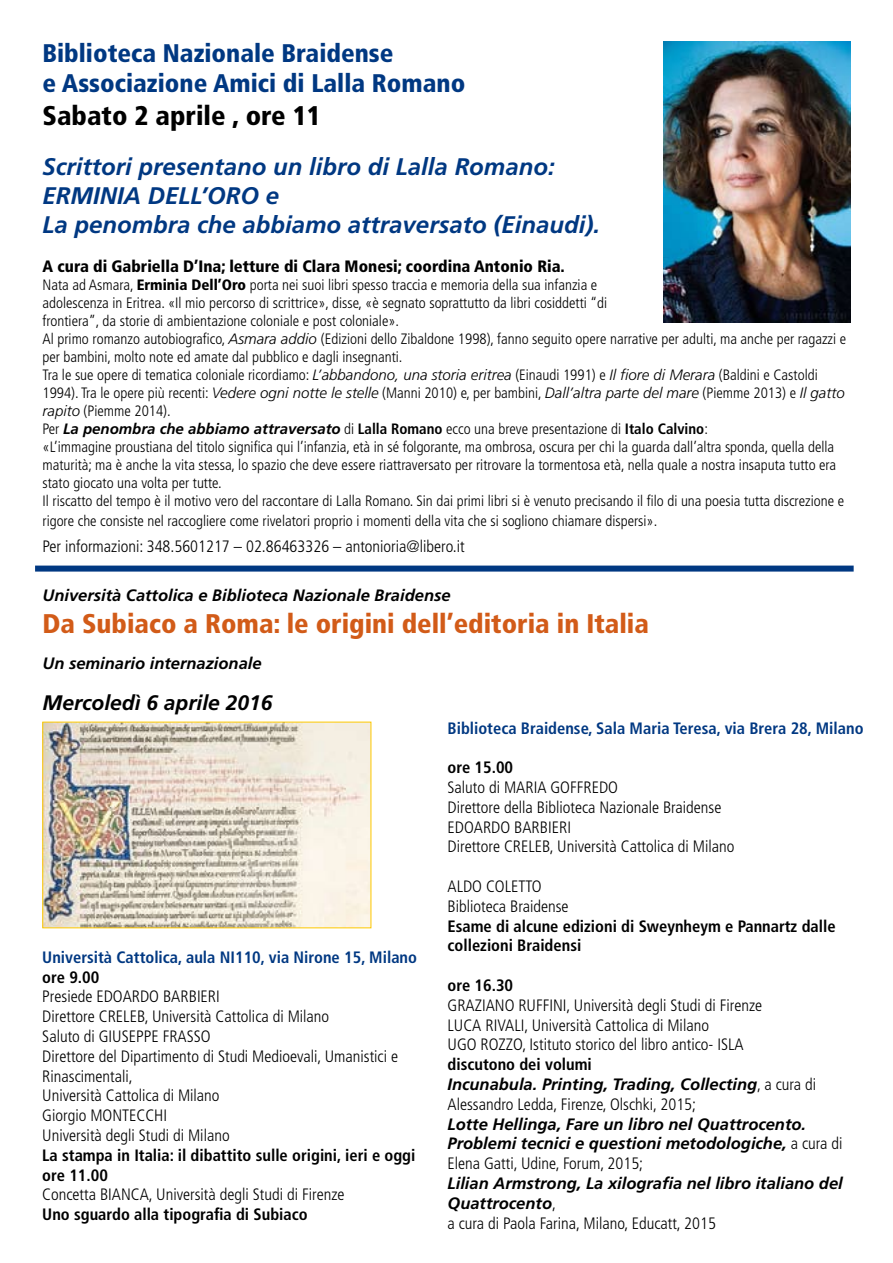
<style>
.page{position:relative;width:893px;height:1263px;background:#fff}
.page>*{position:absolute;margin:0;border:0;box-sizing:border-box;transform-origin:0 0}
.t1{font:900 condensed 27px "Frutiger LT Std";color:#d25b18}
.t2{font:900 condensed 27px "Frutiger LT Std";color:#000}
.t3{font:900 condensed 25.5px/30.6px "Frutiger LT Std";color:#003882}
.t4{font:italic 700 24px/28.8px "Frutiger LT Std";color:#003882}
.t5{font:italic 700 21px "Frutiger LT Std";color:#000}
.t6{font:300 condensed 16.5px/19.8px "Frutiger LT Std";color:#000}
.t7{font:italic 700 16.5px/19.8px "Frutiger LT Std";color:#000}
.t8{font:700 condensed 16.5px/19.8px "Frutiger LT Std";color:#000}
.t9{font:700 condensed 16.5px "Frutiger LT Std";color:#003882}
.t10{font:900 condensed 16.5px "Frutiger LT Std";color:#000}
.t11{font:300 condensed 15px/18px "Frutiger LT Std";color:#000}
.s1{font-weight:900}
.s2{font-style:italic;font-stretch:normal}
.s3{font-weight:700;font-style:italic;font-stretch:normal}
.s4{font-weight:700}
.s5{font-weight:300;font-style:normal;font-stretch:condensed}
</style>
<div class="page">
<div style="left:35px;top:566px;width:819px;height:6px;background:#003882"></div>
<img style="left:45px;top:724px;width:324px;height:202px">
<img style="left:663px;top:41px;width:187px;height:281px">
<h2 class="t3" style="left:43px;top:37px;width:424px">Biblioteca Nazionale Braidense<br>e Associazione Amici di Lalla Romano</h2>
<h1 class="t2" style="left:43px;top:99px;width:280px">Sabato 2 aprile , ore 11</h1>
<h3 class="t4" style="left:43px;top:152px;width:559px">Scrittori presentano un libro di Lalla Romano:<br>ERMINIA DELL’ORO e<br>La penombra che abbiamo attraversato (Einaudi).</h3>
<p class="t10" style="left:43px;top:257px;width:524px">A cura di Gabriella D’Ina; letture di Clara Monesi; coordina Antonio Ria.</p>
<p class="t11" style="left:43px;top:276px;width:805px">Nata ad Asmara, <span class="s1">Erminia Dell’Oro</span> porta nei suoi libri spesso traccia e memoria della sua infanzia e<br>adolescenza in Eritrea. «Il mio percorso di scrittrice», disse, «è segnato soprattutto da libri cosiddetti “di<br>frontiera”, da storie di ambientazione coloniale e post coloniale».<br>Al primo romanzo autobiografico, <span class="s2">Asmara addio</span> (Edizioni dello Zibaldone 1998), fanno seguito opere narrative per adulti, ma anche per ragazzi e per bambini, molto note ed amate dal pubblico e dagli insegnanti.<br>Tra le sue opere di tematica coloniale ricordiamo: <span class="s2">L’abbandono, una storia eritrea</span> (Einaudi 1991) e <span class="s2">Il fiore di Merara</span> (Baldini e Castoldi 1994). Tra le opere più recenti: <span class="s2">Vedere ogni notte le stelle</span> (Manni 2010) e, per bambini, <span class="s2">Dall’altra parte del mare</span> (Piemme 2013) e <span class="s2">Il gatto rapito</span> (Piemme 2014).<br>Per <span class="s3">La penombra che abbiamo attraversato</span> di <span class="s4">Lalla Romano</span> ecco una breve presentazione di <span class="s4">Italo Calvino</span>:<br>«L’immagine proustiana del titolo significa qui l’infanzia, età in sé folgorante, ma ombrosa, oscura per chi la guarda dall’altra sponda, quella della maturità; ma è anche la vita stessa, lo spazio che deve essere riattraversato per ritrovare la tormentosa età, nella quale a nostra insaputa tutto era stato giocato una volta per tutte.<br>Il riscatto del tempo è il motivo vero del raccontare di Lalla Romano. Sin dai primi libri si è venuto precisando il filo di una poesia tutta discrezione e</p>
<p class="t11" style="left:43px;top:512px;width:616px">rigore che consiste nel raccogliere come rivelatori proprio i momenti della vita che si sogliono chiamare dispersi».</p>
<p class="t6" style="left:43px;top:537px;width:424px">Per informazioni: 348.5601217 – 02.86463326 – antonioria@libero.it</p>
<p class="t7" style="left:43px;top:585px;width:410px">Università Cattolica e Biblioteca Nazionale Braidense</p>
<h1 class="t1" style="left:43px;top:607px;width:608px">Da Subiaco a Roma: le origini dell’editoria in Italia</h1>
<p class="t7" style="left:43px;top:653px;width:221px">Un seminario internazionale</p>
<h3 class="t5" style="left:43px;top:691px;width:231px">Mercoledì 6 aprile 2016</h3>
<p class="t9" style="left:448px;top:718px;width:417px">Biblioteca Braidense, Sala Maria Teresa, via Brera 28, Milano</p>
<p class="t8" style="left:448px;top:757px;width:67px">ore 15.00</p>
<p class="t6" style="left:448px;top:777px;width:288px">Saluto di MARIA GOFFREDO<br>Direttore della Biblioteca Nazionale Braidense EDOARDO BARBIERI<br>Direttore CRELEB, Università Cattolica di Milano</p>
<p class="t6" style="left:448px;top:876px;width:123px">ALDO COLETTO<br>Biblioteca Braidense</p>
<p class="t8" style="left:448px;top:916px;width:390px">Esame di alcune edizioni di Sweynheym e Pannartz dalle collezioni Braidensi</p>
<p class="t8" style="left:448px;top:975px;width:67px">ore 16.30</p>
<p class="t6" style="left:448px;top:995px;width:316px">GRAZIANO RUFFINI, Università degli Studi di Firenze<br>LUCA RIVALI, Università Cattolica di Milano<br>UGO ROZZO, Istituto storico del libro antico- ISLA</p>
<p class="t6" style="left:448px;top:1055px;width:370px"><span class="s4">discutono dei volumi<br></span><span class="s3">Incunabula. Printing, Trading, Collecting</span>, a cura di<br>Alessandro Ledda, Firenze, Olschki, 2015;</p>
<p class="t7" style="left:448px;top:1114px;width:396px">Lotte Hellinga, Fare un libro nel Quattrocento.<br>Problemi tecnici e questioni metodologiche, <span class="s5">a cura di<br>Elena Gatti, Udine, Forum, 2015;</span></p>
<p class="t7" style="left:448px;top:1173px;width:397px">Lilian Armstrong, La xilografia nel libro italiano del<br>Quattrocento<span class="s5">,<br>a cura di Paola Farina, Milano, Educatt, 2015</span></p>
<p class="t9" style="left:42px;top:947px;width:376px">Università Cattolica, aula NI110, via Nirone 15, Milano</p>
<p class="t8" style="left:42px;top:967px;width:59px">ore 9.00</p>
<p class="t6" style="left:42px;top:987px;width:357px">Presiede EDOARDO BARBIERI<br>Direttore CRELEB, Università Cattolica di Milano<br>Saluto di GIUSEPPE FRASSO<br>Direttore del Dipartimento di Studi Medioevali, Umanistici e Rinascimentali,<br>Università Cattolica di Milano<br>Giorgio MONTECCHI<br>Università degli Studi di Milano</p>
<p class="t8" style="left:42px;top:1145px;width:375px">La stampa in Italia: il dibattito sulle origini, ieri e oggi ore 11.00</p>
<p class="t6" style="left:42px;top:1185px;width:304px">Concetta BIANCA, Università degli Studi di Firenze</p>
<p class="t8" style="left:42px;top:1204px;width:267px">Uno sguardo alla tipografia di Subiaco</p>
</div>
